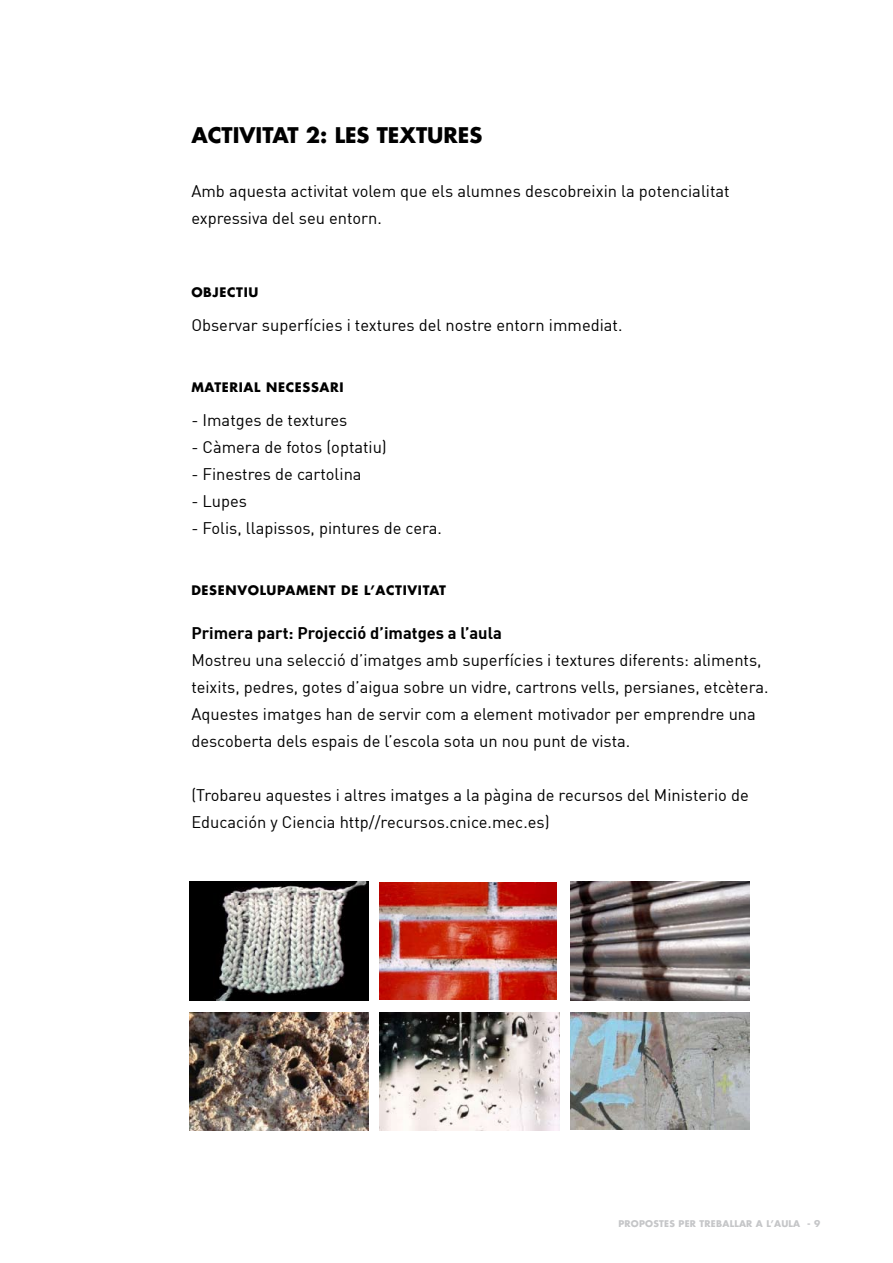
<style>
.page{position:relative;width:893px;height:1263px;background:#fff}
.page>*{position:absolute;margin:0;border:0;box-sizing:border-box;transform-origin:0 0}
.t1{font:700 21px "Futura";color:#000}
.t2{font:16.5px/27px "DIN Regular";color:#000}
.t3{font:16.5px "DIN Bold";color:#000}
.t4{font:700 12.75px "Futura";letter-spacing:.05em;color:#000}
.t5{font:700 9px "Futura";letter-spacing:.025em;color:#c5c6c8}
</style>
<div class="page">
<img style="left:190px;top:881px;width:179px;height:119px">
<img style="left:379px;top:882px;width:178px;height:117px">
<img style="left:570px;top:882px;width:180px;height:118px">
<img style="left:190px;top:1012px;width:179px;height:118px">
<img style="left:379px;top:1012px;width:181px;height:118px">
<img style="left:570px;top:1013px;width:179px;height:117px">
<p class="t1" style="left:191px;top:121px;width:85px">ACTIVITAT</p>
<p class="t1" style="left:306px;top:121px;width:41px">2: LES</p>
<p class="t1" style="left:377px;top:121px;width:54px">TEXTURES</p>
<p class="t2" style="left:191px;top:177px;width:540px">Amb aquesta activitat volem que els alumnes descobreixin la potencialitat expressiva del seu entorn.</p>
<p class="t4" style="left:191px;top:284px;width:10px">OBJE</p>
<p class="t4" style="left:227px;top:284px;width:31px">CTIU</p>
<p class="t2" style="left:191px;top:311px;width:433px">Observar superfícies i textures del nostre entorn immediat.</p>
<p class="t4" style="left:191px;top:378px;width:152px">MATERIAL NECESSARI</p>
<p class="t2" style="left:191px;top:406px;width:158px">- Imatges de textures</p>
<p class="t2" style="left:191px;top:433px;width:197px">- Càmera de fotos (optatiu)</p>
<p class="t2" style="left:191px;top:460px;width:172px">- Finestres de cartolina</p>
<p class="t2" style="left:191px;top:487px;width:57px">- Lupes</p>
<p class="t2" style="left:191px;top:514px;width:252px">- Folis, llapissos, pintures de cera.</p>
<p class="t4" style="left:191px;top:581px;width:19px">DESE</p>
<p class="t4" style="left:225px;top:581px;width:33px">NVOLU</p>
<p class="t4" style="left:277px;top:581px;width:155px">PAMENT DE L’ACTIVITAT</p>
<p class="t3" style="left:191px;top:622px;width:312px">Primera part: Projecció d’imatges a l’aula</p>
<p class="t2" style="left:191px;top:646px;width:579px">Mostreu una selecció d’imatges amb superfícies i textures diferents: aliments, teixits, pedres, gotes d’aigua sobre un vidre, cartrons vells, persianes, etcètera.<br>Aquestes imatges han de servir com a element motivador per emprendre una descoberta dels espais de l’escola sota un nou punt de vista.</p>
<p class="t2" style="left:191px;top:781px;width:559px">(Trobareu aquestes i altres imatges a la pàgina de recursos del Ministerio de<br>Educación y Ciencia http//recursos.cnice.mec.es)</p>
<p class="t5" style="left:618px;top:1217px;width:203px">PROPOSTES PER TREBALLAR A L’AULA - 9</p>
</div>
